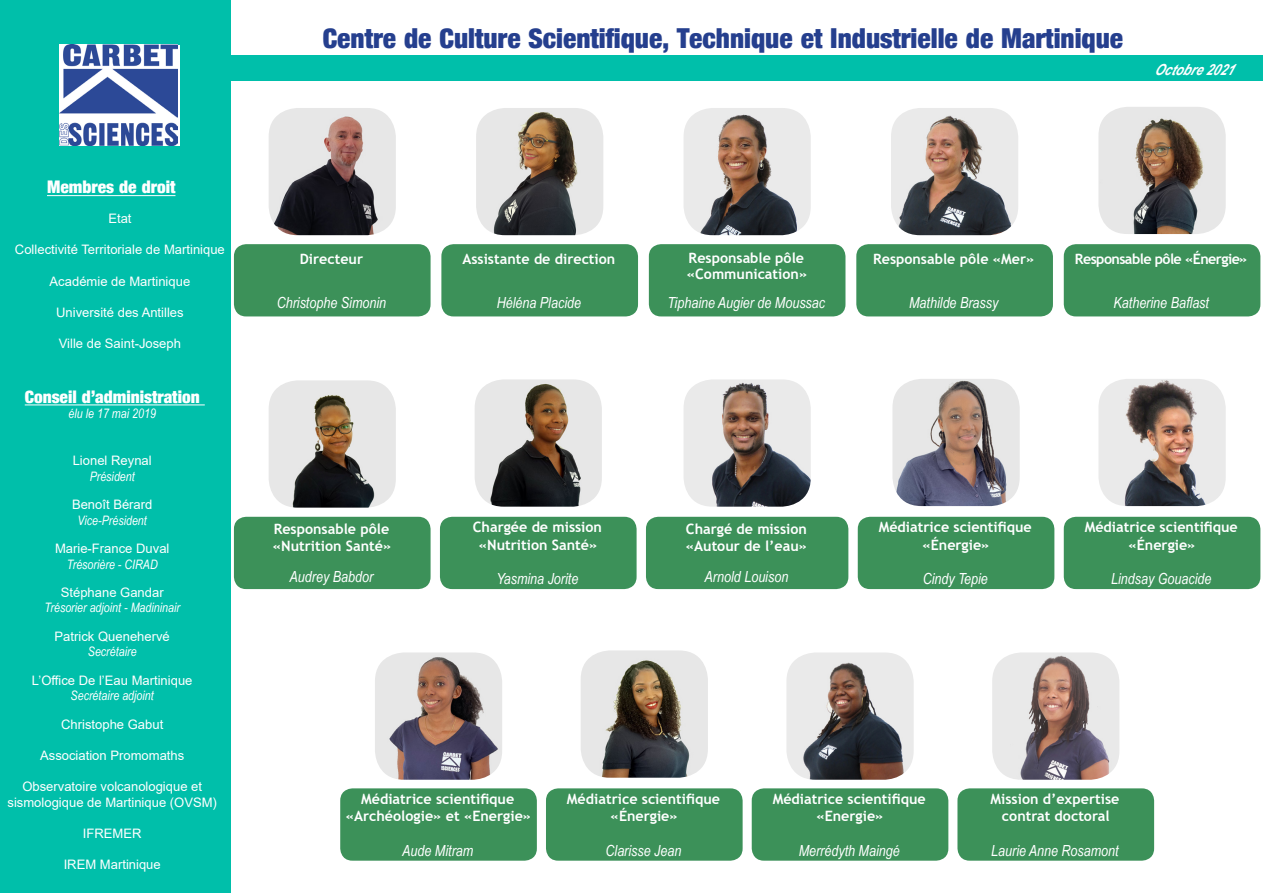
<style>
.page{position:relative;width:1263px;height:893px;background:#fff}
.page>*{position:absolute;margin:0;border:0;box-sizing:border-box;transform-origin:0 0}
.t1{font:27.45px "Harvest";color:#253f8e}
.t2{font:17.4px "Harvest";color:#fff}
.t3{font:italic 15.3px "Arial Narrow";color:#fff}
.t4{font:italic 700 15.3px "Arial Narrow";color:#fff}
.t5{font:700 14.25px/17.1px "Trebuchet MS";color:#fff;text-align:center}
.t6{font:700 14.25px "Trebuchet MS";letter-spacing:-.04em;color:#fff}
.t7{font:13.05px/15.6px "Arial";color:#fff;text-align:center}
.t8{font:italic 13.05px/15.6px "Arial Narrow";color:#fff;text-align:center}
.s1{font-family:"Arial Narrow";font-style:italic}
.s2{font-family:"Arial";font-style:normal}
</style>
<div class="page">
<div style="left:227px;top:55px;width:1036px;height:26px;background:#00bfaa"></div>
<div style="left:0;top:0;width:231px;height:893px;background:#00bfaa"></div>
<img style="left:60px;top:45px;width:118px;height:101px">
<hr style="left:47px;top:195px;width:128px;height:1px;background:#fff">
<hr style="left:25px;top:405px;width:180px;height:1px;background:#fff">
<img style="left:1098px;top:107px;width:128px;height:127px">
<div style="left:1064px;top:244px;width:196px;height:72px;background:#3c9159;border-radius:12px"></div>
<img style="left:684px;top:379px;width:127px;height:128px">
<div style="left:646px;top:517px;width:202px;height:72px;background:#3c9159;border-radius:12px"></div>
<img style="left:891px;top:108px;width:127px;height:127px">
<div style="left:856px;top:244px;width:197px;height:72px;background:#3c9159;border-radius:12px"></div>
<img style="left:269px;top:108px;width:127px;height:127px">
<div style="left:234px;top:244px;width:197px;height:72px;background:#3c9159;border-radius:12px"></div>
<img style="left:476px;top:108px;width:127px;height:127px">
<div style="left:441px;top:244px;width:197px;height:72px;background:#3c9159;border-radius:12px"></div>
<img style="left:475px;top:379px;width:127px;height:128px">
<div style="left:440px;top:517px;width:197px;height:72px;background:#3c9159;border-radius:12px"></div>
<img style="left:581px;top:650px;width:127px;height:128px">
<div style="left:546px;top:788px;width:197px;height:73px;background:#3c9159;border-radius:12px"></div>
<img style="left:1098px;top:379px;width:128px;height:127px">
<div style="left:1064px;top:517px;width:196px;height:72px;background:#3c9159;border-radius:12px"></div>
<img style="left:892px;top:379px;width:128px;height:127px">
<div style="left:858px;top:517px;width:196px;height:72px;background:#3c9159;border-radius:12px"></div>
<div style="left:649px;top:244px;width:196px;height:72px;background:#3c9159;border-radius:12px"></div>
<img style="left:684px;top:108px;width:127px;height:127px">
<img style="left:992px;top:652px;width:127px;height:128px">
<div style="left:957px;top:788px;width:197px;height:73px;background:#3c9159;border-radius:12px"></div>
<img style="left:269px;top:380px;width:127px;height:128px">
<div style="left:234px;top:517px;width:197px;height:72px;background:#3c9159;border-radius:12px"></div>
<img style="left:786px;top:652px;width:128px;height:128px">
<div style="left:752px;top:788px;width:196px;height:73px;background:#3c9159;border-radius:12px"></div>
<img style="left:375px;top:652px;width:127px;height:128px">
<div style="left:340px;top:788px;width:197px;height:73px;background:#3c9159;border-radius:12px"></div>
<p class="t2" style="left:47px;top:177px;width:130px">Membres de droit</p>
<p class="t7" style="left:108px;top:211px;width:25px">Etat</p>
<p class="t7" style="left:15px;top:242px;width:211px">Collectivité Territoriale de Martinique</p>
<p class="t7" style="left:50px;top:273px;width:142px">Académie de Martinique</p>
<p class="t7" style="left:56px;top:305px;width:129px">Université des Antilles</p>
<p class="t7" style="left:59px;top:336px;width:124px">Ville de Saint-Joseph</p>
<p class="t2" style="left:25px;top:387px;width:176px">Conseil d’administration</p>
<p class="t8" style="left:69px;top:405px;width:89px">élu le 17 mai 2019</p>
<p class="t7" style="left:73px;top:453px;width:81px">Lionel Reynal</p>
<p class="t8" style="left:90px;top:468px;width:47px">Président</p>
<p class="t7" style="left:72px;top:497px;width:82px">Benoît Bérard</p>
<p class="t8" style="left:78px;top:512px;width:71px">Vice-Président</p>
<p class="t7" style="left:55px;top:540px;width:116px">Marie-France Duval<br><span class="s1">Trésorière - CIRAD</span></p>
<p class="t8" style="left:44px;top:584px;width:137px"><span class="s2">Stéphane Gandar<br></span>Trésorier adjoint - Madininair</p>
<p class="t7" style="left:55px;top:628px;width:117px">Patrick Quenehervé<br><span class="s1">Secrétaire</span></p>
<p class="t7" style="left:32px;top:672px;width:162px">L’Office De l’Eau Martinique</p>
<p class="t8" style="left:71px;top:688px;width:85px">Secrétaire adjoint</p>
<p class="t7" style="left:61px;top:716px;width:104px">Christophe Gabut</p>
<p class="t7" style="left:40px;top:747px;width:146px">Association Promomaths</p>
<p class="t7" style="left:8px;top:779px;width:211px">Observatoire volcanologique et sismologique de Martinique (OVSM)</p>
<p class="t7" style="left:83px;top:826px;width:60px">IFREMER</p>
<p class="t7" style="left:64px;top:857px;width:99px">IREM Martinique</p>
<p class="t1" style="left:323px;top:23px;width:802px">Centre de Culture Scientifique, Technique et Industrielle de Martinique</p>
<p class="t4" style="left:1154px;top:58px;width:89px">Octobre2021</p>
<p class="t5" style="left:300px;top:250px;width:65px">Directeur</p>
<p class="t3" style="left:277px;top:291px;width:111px">Christophe Simonin</p>
<p class="t5" style="left:462px;top:250px;width:154px">Assistante de direction</p>
<p class="t3" style="left:497px;top:291px;width:86px">Héléna Placide</p>
<p class="t5" style="left:687px;top:249px;width:122px;line-height:16.5px;text-align:left">Responsable pôle «Communication»</p>
<p class="t3" style="left:667px;top:292px;width:159px">Tiphaine Augier de Moussac</p>
<p class="t5" style="left:873px;top:250px;width:163px">Responsable pôle «Mer»</p>
<p class="t3" style="left:909px;top:291px;width:91px">Mathilde Brassy</p>
<p class="t6" style="left:1075px;top:250px;width:174px">Responsable pôle «Énergie»</p>
<p class="t3" style="left:1113px;top:291px;width:97px">Katherine Baflast</p>
<p class="t5" style="left:273px;top:521px;width:120px;text-align:left">Responsable pôle «Nutrition Santé»</p>
<p class="t3" style="left:290px;top:566px;width:85px">Audrey Babdor</p>
<p class="t5" style="left:473px;top:519px;width:131px">Chargée de mission «Nutrition Santé»</p>
<p class="t3" style="left:496px;top:568px;width:83px">Yasmina Jorite</p>
<p class="t5" style="left:686px;top:521px;width:123px;text-align:left">Chargé de mission «Autour de l’eau»</p>
<p class="t3" style="left:705px;top:566px;width:85px">Arnold Louison</p>
<p class="t5" style="left:879px;top:519px;width:154px">Médiatrice scientifique «Énergie»</p>
<p class="t3" style="left:923px;top:568px;width:66px">Cindy Tepie</p>
<p class="t5" style="left:1085px;top:519px;width:154px">Médiatrice scientifique «Énergie»</p>
<p class="t3" style="left:1111px;top:568px;width:102px">Lindsay Gouacide</p>
<p class="t5" style="left:346px;top:790px;width:187px">Médiatrice scientifique «Archéologie» et «Energie»</p>
<p class="t3" style="left:402px;top:839px;width:73px">Aude Mitram</p>
<p class="t5" style="left:567px;top:790px;width:154px">Médiatrice scientifique «Énergie»</p>
<p class="t3" style="left:605px;top:839px;width:77px">Clarisse Jean</p>
<p class="t5" style="left:773px;top:790px;width:154px">Médiatrice scientifique «Energie»</p>
<p class="t3" style="left:799px;top:839px;width:103px">Merrédyth Maingé</p>
<p class="t5" style="left:990px;top:790px;width:130px">Mission d’expertise contrat doctoral</p>
<p class="t3" style="left:991px;top:839px;width:129px">Laurie Anne Rosamont</p>
</div>
